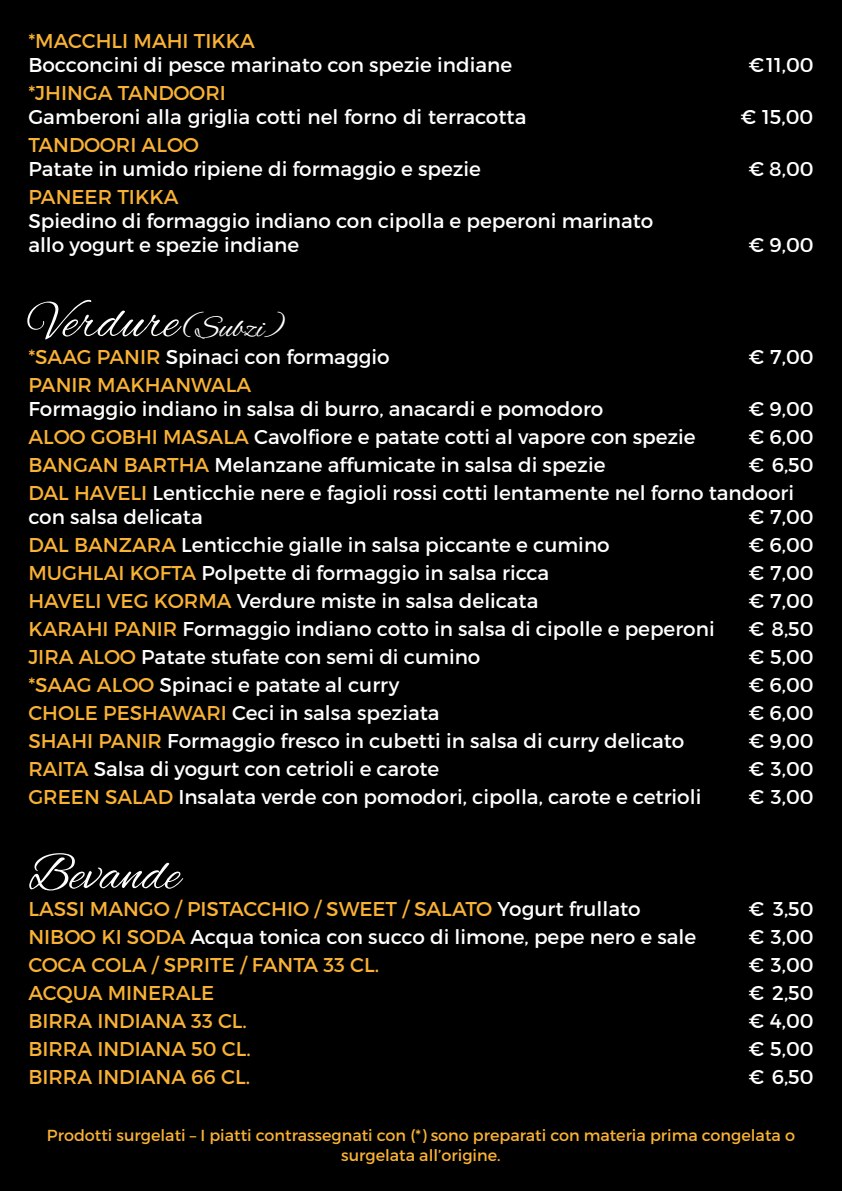
<style>
.page{position:relative;width:842px;height:1191px;background:#000}
.page>*{position:absolute;margin:0;border:0;box-sizing:border-box;transform-origin:0 0}
.t1{font:52px "Alex Brush";color:#fff}
.t2{font:20px/24px "Montserrat";color:#fff}
.t3{font:20px "Montserrat";color:#f9b234}
.t4{font:16px/20px "Montserrat";color:#f9b234;text-align:center}
.s1{font-size:32px}
.s2{color:#f9b234}
.s3{color:#fff}
</style>
<div class="page">
<p class="t3" style="left:28px;top:28px;width:228px">*MACCHLI MAHI TIKKA</p>
<p class="t2" style="left:28px;top:53px;width:485px">Bocconcini di pesce marinato con spezie indiane</p>
<p class="t2" style="left:748px;top:53px;width:67px">€ 11,00</p>
<p class="t3" style="left:28px;top:80px;width:199px">*JHINGA TANDOORI</p>
<p class="t2" style="left:28px;top:105px;width:500px">Gamberoni alla griglia cotti nel forno di terracotta</p>
<p class="t2" style="left:740px;top:105px;width:74px">€ 15,00</p>
<p class="t3" style="left:28px;top:132px;width:172px">TANDOORI ALOO</p>
<p class="t2" style="left:28px;top:157px;width:454px">Patate in umido ripiene di formaggio e spezie</p>
<p class="t2" style="left:748px;top:157px;width:67px">€ 8,00</p>
<p class="t3" style="left:28px;top:184px;width:152px">PANEER TIKKA</p>
<p class="t2" style="left:28px;top:209px;width:626px">Spiedino di formaggio indiano con cipolla e peperoni marinato allo yogurt e spezie indiane</p>
<p class="t2" style="left:748px;top:233px;width:67px">€ 9,00</p>
<h1 class="t1" style="left:28px;top:293px;width:258px">Verdure <span class="s1">(Subzi)</span></h1>
<p class="t2" style="left:28px;top:345px;width:363px"><span class="s2">*SAAG PANIR</span> Spinaci con formaggio</p>
<p class="t2" style="left:748px;top:345px;width:67px">€ 7,00</p>
<p class="t3" style="left:28px;top:372px;width:224px">PANIR MAKHANWALA</p>
<p class="t2" style="left:28px;top:397px;width:577px">Formaggio indiano in salsa di burro, anacardi e pomodoro</p>
<p class="t2" style="left:748px;top:397px;width:67px">€ 9,00</p>
<p class="t2" style="left:28px;top:425px;width:669px"><span class="s2">ALOO GOBHI MASALA</span> Cavolfiore e patate cotti al vapore con spezie</p>
<p class="t2" style="left:748px;top:425px;width:67px">€ 6,00</p>
<p class="t2" style="left:28px;top:453px;width:579px"><span class="s2">BANGAN BARTHA</span> Melanzane affumicate in salsa di spezie</p>
<p class="t2" style="left:28px;top:451px;width:787px;line-height:28px;text-indent:720px">€ 6,50<br><span class="s2">DAL HAVELI</span> Lenticchie nere e fagioli rossi cotti lentamente nel forno tandoori</p>
<p class="t2" style="left:28px;top:505px;width:176px">con salsa delicata</p>
<p class="t2" style="left:748px;top:505px;width:67px">€ 7,00</p>
<p class="t2" style="left:28px;top:533px;width:583px"><span class="s2">DAL BANZARA</span> Lenticchie gialle in salsa piccante e cumino</p>
<p class="t2" style="left:748px;top:533px;width:67px">€ 6,00</p>
<p class="t2" style="left:28px;top:561px;width:522px"><span class="s2">MUGHLAI KOFTA</span> Polpette di formaggio in salsa ricca</p>
<p class="t2" style="left:748px;top:561px;width:67px">€ 7,00</p>
<p class="t2" style="left:28px;top:589px;width:511px"><span class="s2">HAVELI VEG KORMA</span> Verdure miste in salsa delicata</p>
<p class="t2" style="left:748px;top:589px;width:67px">€ 7,00</p>
<p class="t2" style="left:28px;top:617px;width:688px"><span class="s2">KARAHI PANIR</span> Formaggio indiano cotto in salsa di cipolle e peperoni</p>
<p class="t2" style="left:748px;top:617px;width:67px">€ 8,50</p>
<p class="t2" style="left:28px;top:645px;width:454px"><span class="s2">JIRA ALOO</span> Patate stufate con semi di cumino</p>
<p class="t2" style="left:748px;top:645px;width:67px">€ 5,00</p>
<p class="t2" style="left:28px;top:673px;width:372px"><span class="s2">*SAAG ALOO</span> Spinaci e patate al curry</p>
<p class="t2" style="left:748px;top:673px;width:67px">€ 6,00</p>
<p class="t2" style="left:28px;top:701px;width:413px"><span class="s2">CHOLE PESHAWARI</span> Ceci in salsa speziata</p>
<p class="t2" style="left:748px;top:701px;width:67px">€ 6,00</p>
<p class="t2" style="left:28px;top:729px;width:657px"><span class="s2">SHAHI PANIR</span> Formaggio fresco in cubetti in salsa di curry delicato</p>
<p class="t2" style="left:748px;top:729px;width:67px">€ 9,00</p>
<p class="t2" style="left:28px;top:757px;width:412px"><span class="s2">RAITA</span> Salsa di yogurt con cetrioli e carote</p>
<p class="t2" style="left:748px;top:757px;width:67px">€ 3,00</p>
<p class="t2" style="left:28px;top:785px;width:674px"><span class="s2">GREEN SALAD</span> Insalata verde con pomodori, cipolla, carote e cetrioli</p>
<p class="t2" style="left:748px;top:785px;width:67px">€ 3,00</p>
<h1 class="t1" style="left:28px;top:845px;width:153px">Bevande</h1>
<p class="t3" style="left:28px;top:896px;width:614px">LASSI MANGO / PISTACCHIO / SWEET / SALATO <span class="s3">Yogurt frullato</span></p>
<p class="t2" style="left:748px;top:897px;width:67px">€ 3,50</p>
<p class="t2" style="left:28px;top:925px;width:669px"><span class="s2">NIBOO KI SODA</span> Acqua tonica con succo di limone, pepe nero e sale</p>
<p class="t2" style="left:748px;top:925px;width:67px">€ 3,00</p>
<p class="t3" style="left:28px;top:952px;width:352px">COCA COLA / SPRITE / FANTA 33 CL.</p>
<p class="t2" style="left:748px;top:953px;width:67px">€ 3,00</p>
<p class="t3" style="left:28px;top:980px;width:187px">ACQUA MINERALE</p>
<p class="t2" style="left:748px;top:981px;width:67px">€ 2,50</p>
<p class="t3" style="left:28px;top:1008px;width:220px">BIRRA INDIANA 33 CL.</p>
<p class="t2" style="left:748px;top:1009px;width:67px">€ 4,00</p>
<p class="t3" style="left:28px;top:1036px;width:224px">BIRRA INDIANA 50 CL.</p>
<p class="t2" style="left:748px;top:1037px;width:67px">€ 5,00</p>
<p class="t3" style="left:28px;top:1064px;width:223px">BIRRA INDIANA 66 CL.</p>
<p class="t2" style="left:748px;top:1065px;width:67px">€ 6,50</p>
<p class="t4" style="left:47px;top:1125px;width:749px">Prodotti surgelati – I piatti contrassegnati con (*) sono preparati con materia prima congelata o surgelata all’origine.</p>
</div>
